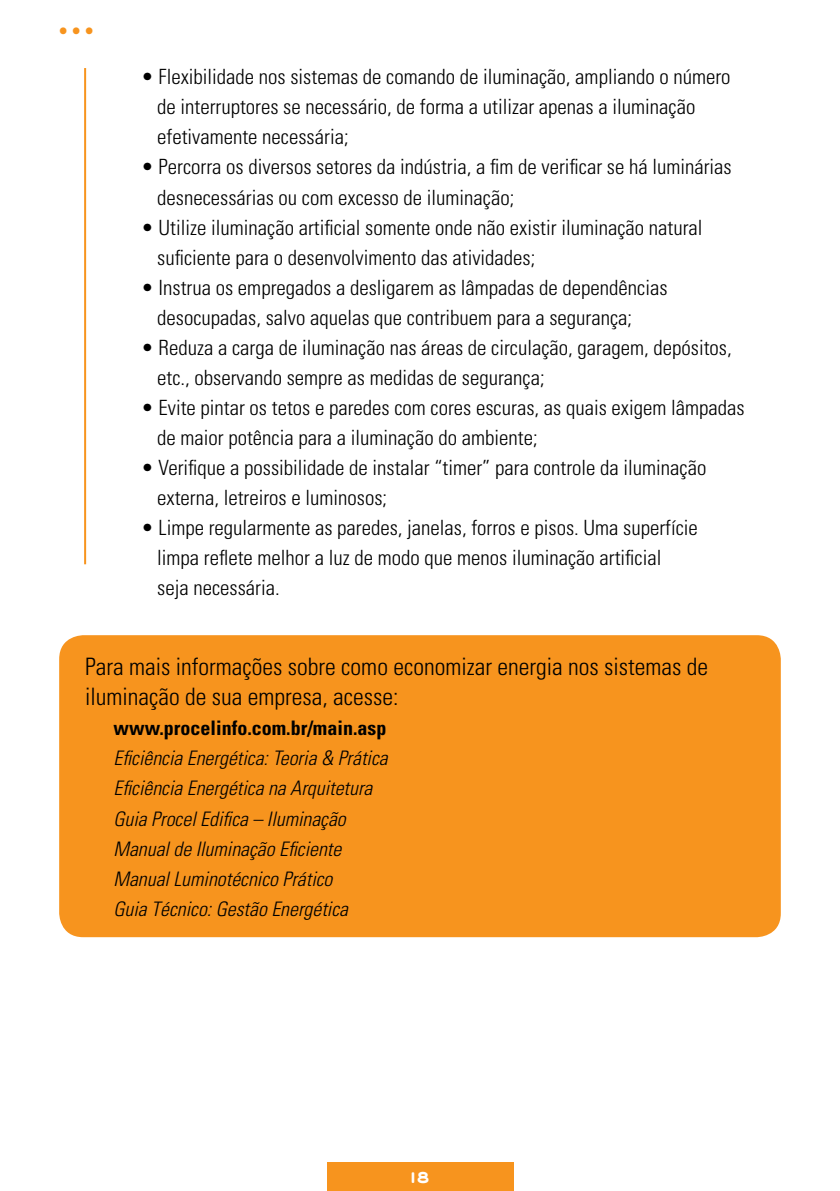
<style>
.page{position:relative;width:840px;height:1191px;background:#fff}
.page>*{position:absolute;margin:0;border:0;box-sizing:border-box;transform-origin:0 0}
.t1{font:700 36px "Grover";color:#f7941e}
.t2{font:300 condensed 24px/30px "Univers";color:#000}
.t3{font:300 condensed 21px/30px "Univers";color:#000}
.t4{font:italic 300 condensed 20px/30px "Univers";color:#000}
.t5{font:700 condensed 20px "Univers";color:#000}
.t6{font:700 16px "Grover";color:#fff}
</style>
<div class="page">
<div style="left:59px;top:635px;width:721px;height:302px;background:#f7941e;border-radius:24px"></div>
<hr style="left:84px;top:68px;width:2px;height:496px;background:#f7941e">
<div style="left:327px;top:1162px;width:186px;height:29px;background:#f7941e"></div>
<h1 class="t1" style="left:96px;top:67px;width:41px;rotate:-180deg">...</h1>
<p class="t3" style="left:157px;top:62px;width:574px;text-indent:-16px">• Flexibilidade nos sistemas de comando de iluminação, ampliando o número de interruptores se necessário, de forma a utilizar apenas a iluminação efetivamente necessária;</p>
<p class="t3" style="left:157px;top:152px;width:575px;text-indent:-16px">• Percorra os diversos setores da indústria, a fim de verificar se há luminárias desnecessárias ou com excesso de iluminação;</p>
<p class="t3" style="left:157px;top:212px;width:546px;text-indent:-16px">• Utilize iluminação artificial somente onde não existir iluminação natural suficiente para o desenvolvimento das atividades;</p>
<p class="t3" style="left:157px;top:272px;width:511px;text-indent:-16px">• Instrua os empregados a desligarem as lâmpadas de dependências desocupadas, salvo aquelas que contribuem para a segurança;</p>
<p class="t3" style="left:157px;top:332px;width:575px;text-indent:-16px">• Reduza a carga de iluminação nas áreas de circulação, garagem, depósitos, etc., observando sempre as medidas de segurança;</p>
<p class="t3" style="left:157px;top:392px;width:588px;text-indent:-16px">• Evite pintar os tetos e paredes com cores escuras, as quais exigem lâmpadas de maior potência para a iluminação do ambiente;</p>
<p class="t3" style="left:157px;top:452px;width:550px;text-indent:-16px">• Verifique a possibilidade de instalar “timer” para controle da iluminação externa, letreiros e luminosos;</p>
<p class="t3" style="left:157px;top:512px;width:542px;text-indent:-16px">• Limpe regularmente as paredes, janelas, forros e pisos. Uma superfície limpa reflete melhor a luz de modo que menos iluminação artificial seja necessária.</p>
<p class="t2" style="left:85px;top:651px;width:624px">Para mais informações sobre como economizar energia nos sistemas de iluminação de sua empresa, acesse:</p>
<p class="t5" style="left:113px;top:716px;width:274px">www.procelinfo.com.br/main.asp</p>
<p class="t4" style="left:113px;top:743px;width:275px">Eficiência energética: Teoria &amp; Prática Eficiência energética na arquitetura Guia Procel Edifica – Iluminação Manual de iluminação eficiente Manual luminotécnico prático<br>Guia Técnico: Gestão Energética</p>
<p class="t6" style="left:410px;top:1165px;width:21px">18</p>
</div>
